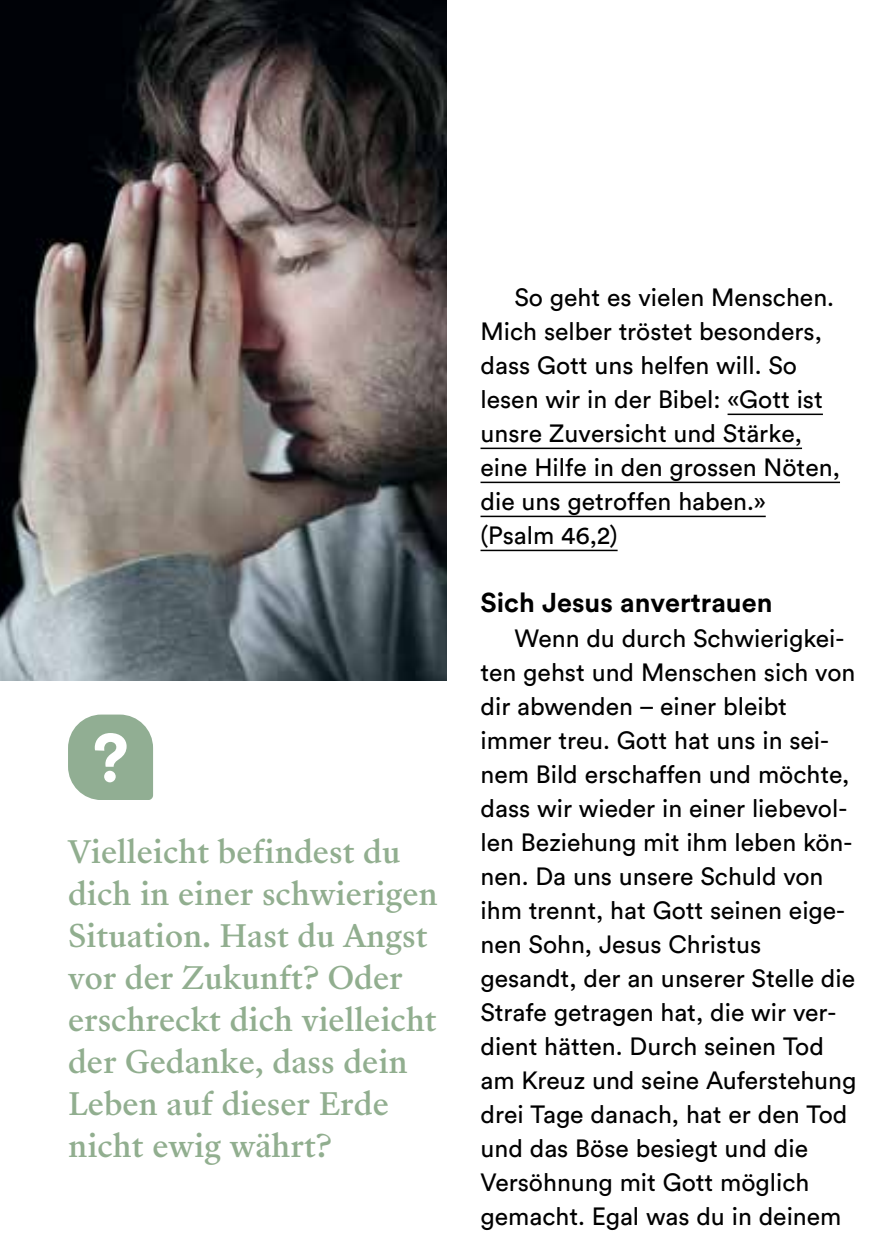
<style>
.page{position:relative;width:893px;height:1259px;background:#fff}
.page>*{position:absolute;margin:0;border:0;box-sizing:border-box;transform-origin:0 0}
.t1{font:500 30px/42px "Sang Bleu Republic";color:#91ae8f}
.t2{font:700 27px "Circular Std";color:#000}
.t3{font:24.6px/33.9px "Circular Std";color:#000}
</style>
<div class="page">
<hr style="left:727px;top:413px;width:96px;height:2px;background:#000">
<hr style="left:480px;top:447px;width:322px;height:2px;background:#000">
<hr style="left:480px;top:481px;width:360px;height:2px;background:#000">
<hr style="left:480px;top:515px;width:286px;height:2px;background:#000">
<hr style="left:480px;top:550px;width:138px;height:1px;background:#000">
<svg style="left:68px;top:714px;width:85px;height:85px"></svg>
<img style="left:0;top:0;width:446px;height:680px">
<p class="t1" style="left:68px;top:831px;width:371px">Vielleicht befindest du dich in einer schwierigen<br>Situation. Hast du Angst vor der Zukunft? Oder erschreckt dich vielleicht der Gedanke, dass dein<br>Leben auf dieser Erde nicht ewig währt?</p>
<p class="t3" style="left:480px;top:280px;width:361px;text-indent:34px">So geht es vielen Menschen.<br>Mich selber tröstet besonders, dass Gott uns helfen will. So lesen wir in der Bibel: «Gott ist unsre Zuversicht und Stärke, eine Hilfe in den grossen Nöten, die uns getroffen haben.» (Psalm 46,2)</p>
<p class="t2" style="left:480px;top:585px;width:293px">Sich Jesus anvertrauen</p>
<p class="t3" style="left:480px;top:620px;width:377px;text-indent:34px">Wenn du durch Schwierigkei&shy;ten gehst und Menschen sich von dir abwenden – einer bleibt immer treu. Gott hat uns in sei&shy;nem Bild erschaffen und möchte, dass wir wieder in einer liebevol&shy;len Beziehung mit ihm leben kön&shy;nen. Da uns unsere Schuld von ihm trennt, hat Gott seinen eige&shy;nen Sohn, Jesus Christus gesandt, der an unserer Stelle die<br>Strafe getragen hat, die wir ver&shy;dient hätten. Durch seinen Tod am Kreuz und seine Auferstehung drei Tage danach, hat er den Tod und das Böse besiegt und die<br>Versöhnung mit Gott möglich gemacht. Egal was du in deinem</p>
</div>
